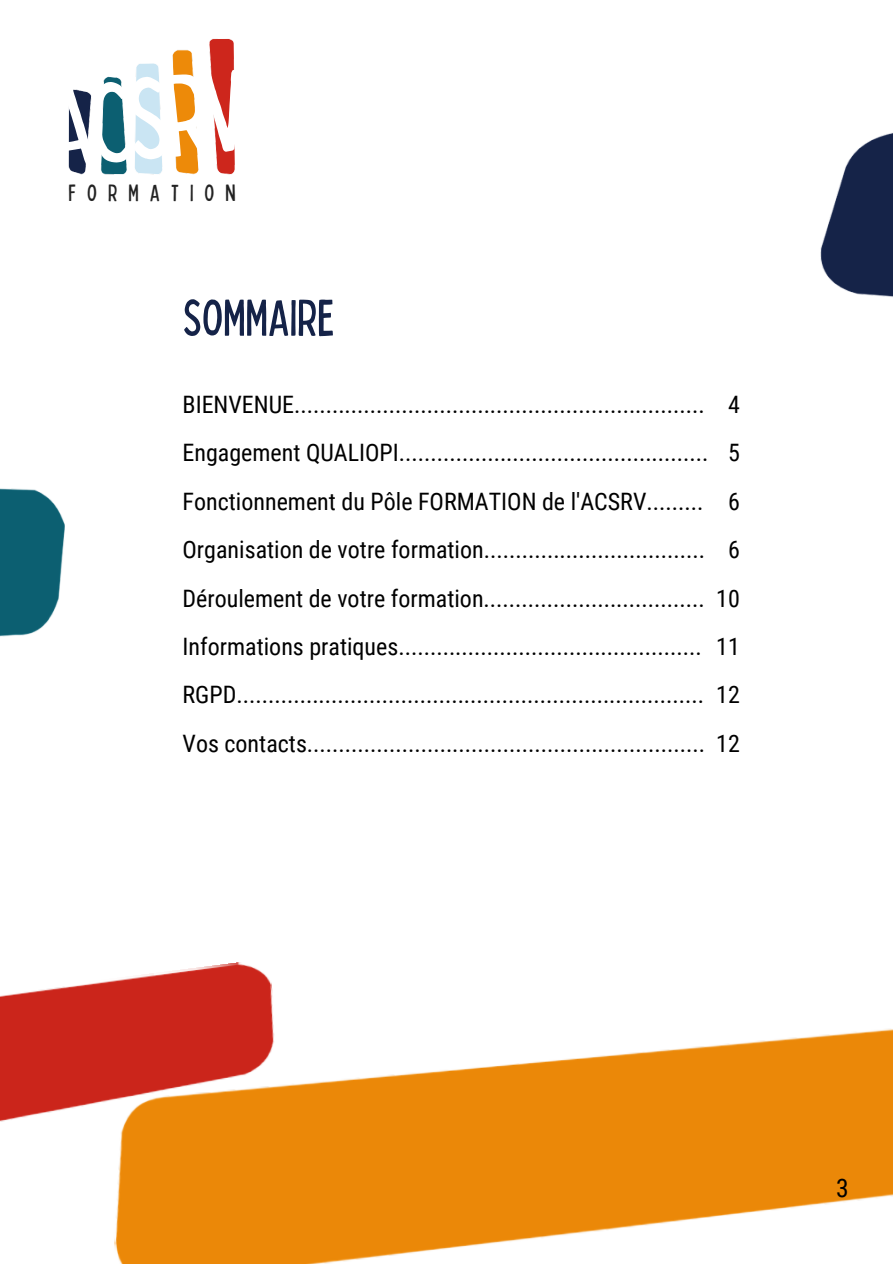
<style>
.page{position:relative;width:893px;height:1264px;background:#fff}
.page>*{position:absolute;margin:0;border:0;box-sizing:border-box;transform-origin:0 0}
.t1{font:condensed 114.6px "Bobby Jones";color:#fff}
.t2{font:condensed 51px "Bobby Jones";color:#152348}
.t3{font:25.5px "Roboto Condensed";color:#000}
.t4{font:24px "Roboto Condensed";color:#000}
.t5{font:condensed 23.55px "Bobby Jones";letter-spacing:.47em;color:#222}
</style>
<div class="page">
<img style="left:114px;top:1029px;width:778px;height:234px">
<img style="left:68px;top:39px;width:167px;height:136px">
<img style="left:0;top:962px;width:288px;height:260px">
<img style="left:820px;top:133px;width:72px;height:164px">
<img style="left:0;top:488px;width:64px;height:149px">
<p class="t1" style="left:37px;top:55px;width:205px;rotate:-6deg">ACSRV</p>
<p class="t5" style="left:69px;top:178px;width:168px">FORMATION</p>
<p class="t2" style="left:182px;top:285px;width:153px">SOMMAIRE</p>
<p class="t4" style="left:182px;top:391px;width:523px">BIENVENUE.................................................................</p>
<p class="t4" style="left:182px;top:439px;width:527px">Engagement QUALIOPI.................................................</p>
<p class="t4" style="left:182px;top:487px;width:522px">Fonctionnement du Pôle FORMATION de l'ACSRV.........</p>
<p class="t4" style="left:182px;top:536px;width:524px">Organisation de votre formation...................................</p>
<p class="t4" style="left:182px;top:584px;width:523px">Déroulement de votre formation...................................</p>
<p class="t4" style="left:182px;top:632px;width:520px">Informations pratiques................................................</p>
<p class="t4" style="left:182px;top:681px;width:523px">RGPD..........................................................................</p>
<p class="t4" style="left:182px;top:729px;width:524px">Vos contacts...............................................................</p>
<p class="t4" style="left:728px;top:391px;width:13px">4</p>
<p class="t4" style="left:728px;top:439px;width:13px">5</p>
<p class="t4" style="left:728px;top:487px;width:13px">6</p>
<p class="t4" style="left:728px;top:536px;width:13px">6</p>
<p class="t4" style="left:716px;top:584px;width:25px">10</p>
<p class="t4" style="left:716px;top:632px;width:25px">11</p>
<p class="t4" style="left:716px;top:681px;width:25px">12</p>
<p class="t4" style="left:716px;top:729px;width:25px">12</p>
<p class="t3" style="left:836px;top:1173px;width:14px">3</p>
</div>
